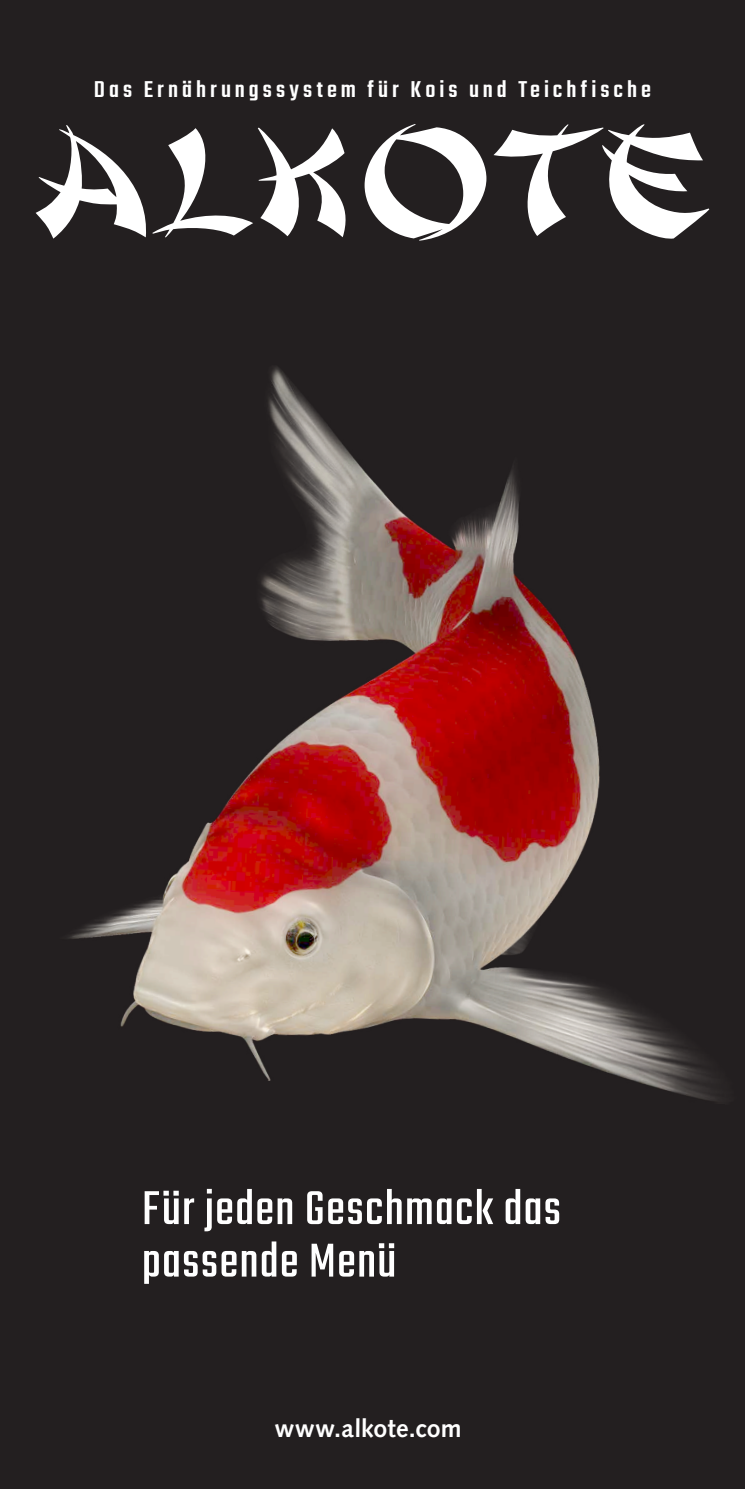
<style>
.page{position:relative;width:745px;height:1489px;background:#fff}
.page>*{position:absolute;margin:0;border:0;box-sizing:border-box;transform-origin:0 0}
.t1{font:52.5px/52.5px "Teko";letter-spacing:.025em;color:#fff}
.t2{font:500 25px "Teko";letter-spacing:.16em;color:#fff}
.t3{font:700 25px "Syntax LT";letter-spacing:.01em;color:#fff}
</style>
<div class="page">
<div style="left:0;top:0;width:744px;height:1488px;background:#231f20"></div>
<svg style="left:36px;top:125px;width:310px;height:114px"></svg>
<svg style="left:364px;top:124px;width:122px;height:117px"></svg>
<svg style="left:493px;top:124px;width:216px;height:115px"></svg>
<img style="left:68px;top:366px;width:652px;height:736px">
<p class="t2" style="left:94px;top:75px;width:558px">Das Ernährungssystem für Kois und Teichfische</p>
<p class="t1" style="left:142px;top:1185px;width:420px">Für jeden Geschmack das passende Menü</p>
<p class="t3" style="left:275px;top:1413px;width:188px">www.alkote.com</p>
</div>
